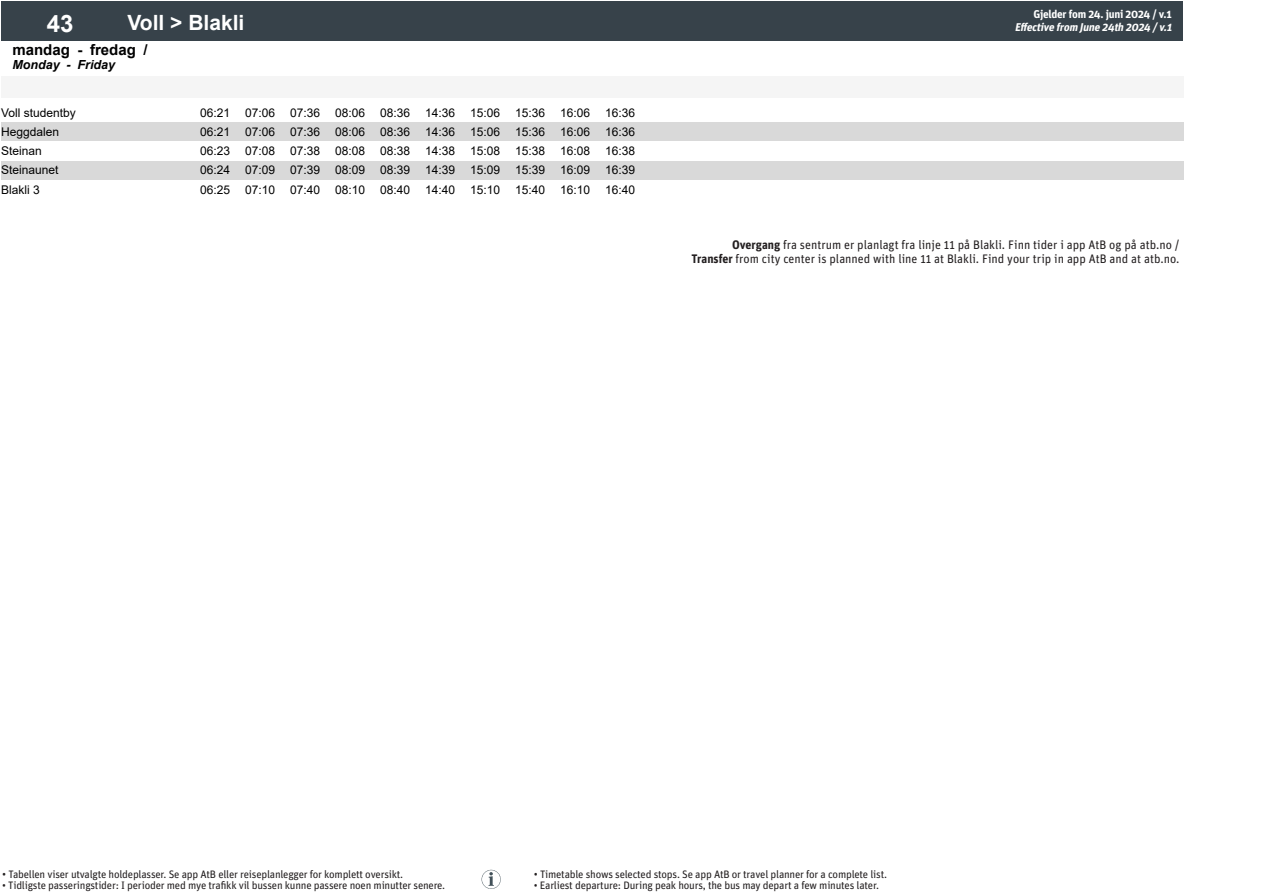
<style>
.page{position:relative;width:1263px;height:893px;background:#fff}
.page>*{position:absolute;margin:0;border:0;box-sizing:border-box;transform-origin:0 0}
.t1{font:700 24px "Arial";color:#fff}
.t2{font:700 21px "Arial";color:#fff}
.t3{font:700 15px "Arial";color:#000}
.t4{font:italic 700 12.45px "Arial";color:#000}
.t5{font:12.3px "Unit Pro";color:#231f20}
.t6{font:12px "Arial";color:#000}
.t7{font:italic 700 11.25px "Unit Pro";color:#fff}
.t8{font:700 11.25px "Unit Pro";letter-spacing:-.02em;color:#fff}
.t9{font:10.8px "Unit Pro";letter-spacing:-.02em;color:#231f20}
.s1{font-weight:700}
.s2{font-size:11.25px}
</style>
<div class="page">
<div style="left:1px;top:77px;width:191px;height:21px;background:#f5f5f5"></div>
<div style="left:192px;top:77px;width:46px;height:21px;background:#f5f5f5"></div>
<div style="left:238px;top:77px;width:45px;height:21px;background:#f5f5f5"></div>
<div style="left:283px;top:77px;width:45px;height:21px;background:#f5f5f5"></div>
<div style="left:328px;top:77px;width:45px;height:21px;background:#f5f5f5"></div>
<div style="left:373px;top:77px;width:45px;height:21px;background:#f5f5f5"></div>
<div style="left:418px;top:77px;width:45px;height:21px;background:#f5f5f5"></div>
<div style="left:463px;top:77px;width:45px;height:21px;background:#f5f5f5"></div>
<div style="left:508px;top:77px;width:45px;height:21px;background:#f5f5f5"></div>
<div style="left:553px;top:77px;width:45px;height:21px;background:#f5f5f5"></div>
<div style="left:598px;top:77px;width:45px;height:21px;background:#f5f5f5"></div>
<div style="left:643px;top:77px;width:45px;height:21px;background:#f5f5f5"></div>
<div style="left:688px;top:77px;width:45px;height:21px;background:#f5f5f5"></div>
<div style="left:733px;top:77px;width:45px;height:21px;background:#f5f5f5"></div>
<div style="left:778px;top:77px;width:45px;height:21px;background:#f5f5f5"></div>
<div style="left:823px;top:77px;width:45px;height:21px;background:#f5f5f5"></div>
<div style="left:868px;top:77px;width:45px;height:21px;background:#f5f5f5"></div>
<div style="left:913px;top:77px;width:45px;height:21px;background:#f5f5f5"></div>
<div style="left:958px;top:77px;width:45px;height:21px;background:#f5f5f5"></div>
<div style="left:1003px;top:77px;width:45px;height:21px;background:#f5f5f5"></div>
<div style="left:1048px;top:77px;width:45px;height:21px;background:#f5f5f5"></div>
<div style="left:1093px;top:77px;width:45px;height:21px;background:#f5f5f5"></div>
<div style="left:1138px;top:77px;width:45px;height:21px;background:#f5f5f5"></div>
<div style="left:1px;top:1px;width:118px;height:40px;background:#37424a"></div>
<div style="left:119px;top:1px;width:1064px;height:40px;background:#37424a"></div>
<div style="left:1px;top:123px;width:1182px;height:19px;background:#d9d9d9"></div>
<div style="left:1px;top:161px;width:1182px;height:19px;background:#d9d9d9"></div>
<svg style="left:482px;top:870px;width:19px;height:19px"></svg>
<p class="t1" style="left:47px;top:6px;width:28px">43</p>
<p class="t2" style="left:127px;top:8px;width:118px">Voll &gt; Blakli</p>
<p class="t3" style="left:12px;top:39px;width:137px">mandag - fredag /</p>
<p class="t4" style="left:12px;top:56px;width:104px">Monday - Friday</p>
<p class="t6" style="left:1px;top:105px;width:76px">Voll studentby</p>
<p class="t6" style="left:200px;top:105px;width:32px">06:21</p>
<p class="t6" style="left:245px;top:105px;width:32px">07:06</p>
<p class="t6" style="left:290px;top:105px;width:32px">07:36</p>
<p class="t6" style="left:335px;top:105px;width:122px">08:06 08:36 14:36</p>
<p class="t6" style="left:470px;top:105px;width:32px">15:06</p>
<p class="t6" style="left:515px;top:105px;width:122px">15:36 16:06 16:36</p>
<p class="t6" style="left:1px;top:124px;width:60px">Heggdalen</p>
<p class="t6" style="left:200px;top:124px;width:32px">06:21</p>
<p class="t6" style="left:245px;top:124px;width:32px">07:06</p>
<p class="t6" style="left:290px;top:124px;width:32px">07:36</p>
<p class="t6" style="left:335px;top:124px;width:122px">08:06 08:36 14:36</p>
<p class="t6" style="left:470px;top:124px;width:32px">15:06</p>
<p class="t6" style="left:515px;top:124px;width:122px">15:36 16:06 16:36</p>
<p class="t6" style="left:1px;top:143px;width:42px">Steinan</p>
<p class="t6" style="left:200px;top:143px;width:32px">06:23</p>
<p class="t6" style="left:245px;top:143px;width:32px">07:08</p>
<p class="t6" style="left:290px;top:143px;width:32px">07:38</p>
<p class="t6" style="left:335px;top:143px;width:32px">08:08</p>
<p class="t6" style="left:380px;top:143px;width:32px">08:38</p>
<p class="t6" style="left:425px;top:143px;width:32px">14:38</p>
<p class="t6" style="left:470px;top:143px;width:32px">15:08</p>
<p class="t6" style="left:515px;top:143px;width:32px">15:38</p>
<p class="t6" style="left:560px;top:143px;width:32px">16:08</p>
<p class="t6" style="left:605px;top:143px;width:32px">16:38</p>
<p class="t6" style="left:1px;top:162px;width:59px">Steinaunet</p>
<p class="t6" style="left:200px;top:162px;width:32px">06:24</p>
<p class="t6" style="left:245px;top:162px;width:32px">07:09</p>
<p class="t6" style="left:290px;top:162px;width:32px">07:39</p>
<p class="t6" style="left:335px;top:162px;width:32px">08:09</p>
<p class="t6" style="left:380px;top:162px;width:32px">08:39</p>
<p class="t6" style="left:425px;top:162px;width:32px">14:39</p>
<p class="t6" style="left:470px;top:162px;width:32px">15:09</p>
<p class="t6" style="left:515px;top:162px;width:32px">15:39</p>
<p class="t6" style="left:560px;top:162px;width:32px">16:09</p>
<p class="t6" style="left:605px;top:162px;width:32px">16:39</p>
<p class="t6" style="left:1px;top:181px;width:40px">Blakli 3</p>
<p class="t6" style="left:200px;top:181px;width:32px">06:25</p>
<p class="t6" style="left:245px;top:181px;width:32px">07:10</p>
<p class="t6" style="left:290px;top:181px;width:32px">07:40</p>
<p class="t6" style="left:335px;top:181px;width:122px">08:10 08:40 14:40</p>
<p class="t6" style="left:470px;top:181px;width:32px">15:10</p>
<p class="t6" style="left:515px;top:181px;width:122px">15:40 16:10 16:40</p>
<p class="t8" style="left:1033px;top:6px;width:140px">Gjelder fom 24. juni 2024 / v.1</p>
<p class="t7" style="left:1015px;top:19px;width:161px">Effective from J une 24th 2024 /v.1</p>
<p class="t5" style="left:732px;top:236px;width:449px"><span class="s1">Overgang</span> fra sentrum er planlagt fra linje 11 på Blakli. Finn tider i app AtB og på atb.no /</p>
<p class="t5" style="left:691px;top:251px;width:489px"><span class="s1">Transfer</span> from city center is planned with line 11 at Blakli. Find your trip in app AtB and at atb.no.</p>
<p class="t9" style="left:2px;top:866px;width:403px"><span class="s2">•</span> Tabellen viser utvalgte holdeplasser. Se app AtB eller reiseplanlegger for komplett oversikt.</p>
<p class="t9" style="left:2px;top:878px;width:445px">• Tidligste passeringstider: I perioder med mye trafikk vil bussen kunne passere noen minutter senere.</p>
<p class="t9" style="left:534px;top:866px;width:355px"><span class="s2">•</span> Timetable shows selected stops. Se app AtB or travel planner for a complete list.</p>
<p class="t9" style="left:534px;top:878px;width:347px">• Earliest departure: During peak hours, the bus may depart a few minutes later.</p>
</div>
